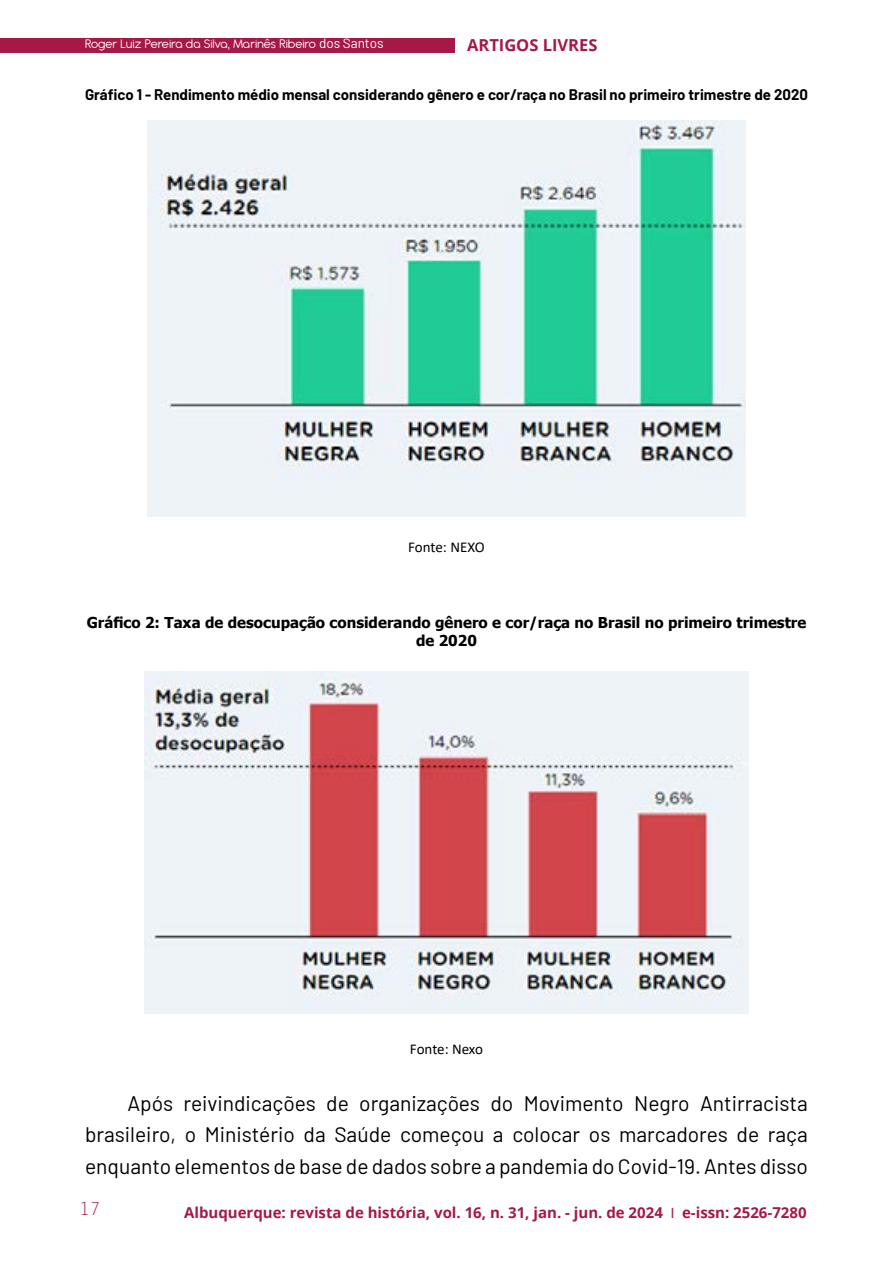
<style>
.page{position:relative;width:893px;height:1263px;background:#fff}
.page>*{position:absolute;margin:0;border:0;box-sizing:border-box;transform-origin:0 0}
.t1{font:21px/31.5px "Barlow";color:#000;text-align:justify}
.t2{font:18px "Letter Gothic Std";color:#a61846}
.t3{font:700 16.5px "Open Sans";color:#a61846}
.t4{font:700 15px "Barlow";color:#000}
.t5{font:700 15px/18px "Tahoma";color:#000;text-align:center}
.t6{font:700 15px "Open Sans";color:#a61846}
.t7{font:15px "Calibri";letter-spacing:-.01em;color:#000}
.t8{font:13.5px "Antipasto Pro";color:#fff}
.s1{font-family:"Barlow"}
.s2{font-family:"Myriad Pro";font-weight:400}
</style>
<div class="page">
<div style="left:0;top:38px;width:455px;height:15px;background:#a61846"></div>
<img style="left:148px;top:120px;width:597px;height:397px">
<img style="left:144px;top:672px;width:605px;height:341px">
<p class="t8" style="left:85px;top:36px;width:300px">Roger Luiz Pereira da Silva, Marinês Ribeiro <span class="s1">dos Santos</span></p>
<p class="t4" style="left:85px;top:84px;width:724px">Gráfico 1 - Rendimento médio mensal considerando gênero e cor/raça no Brasil no primeiro trimestre de 2020</p>
<p class="t3" style="left:467px;top:33px;width:132px">ARTIGOS LIVRES</p>
<p class="t7" style="left:408px;top:536px;width:78px">Fonte: NEXO</p>
<p class="t5" style="left:87px;top:614px;width:721px">Gráfico 2: Taxa de desocupação considerando gênero e cor/raça no Brasil no primeiro trimestre de 2020</p>
<p class="t7" style="left:410px;top:1038px;width:74px">Fonte: Nexo</p>
<p class="t1" style="left:85px;top:1086px;width:724px;text-indent:43px">Após reivindicações de organizações do Movimento Negro Antirracista brasileiro, o Ministério da Saúde começou a colocar os marcadores de raça enquanto elementos de base de dados sobre a pandemia do Covid-19. Antes disso</p>
<p class="t2" style="left:79px;top:1198px;width:23px">17</p>
<p class="t6" style="left:184px;top:1202px;width:624px">Albuquerque: revista de história, vol. 16, n. 31, jan. - jun. de 2024 <span class="s2">I</span> e-issn: 2526-7280</p>
</div>
